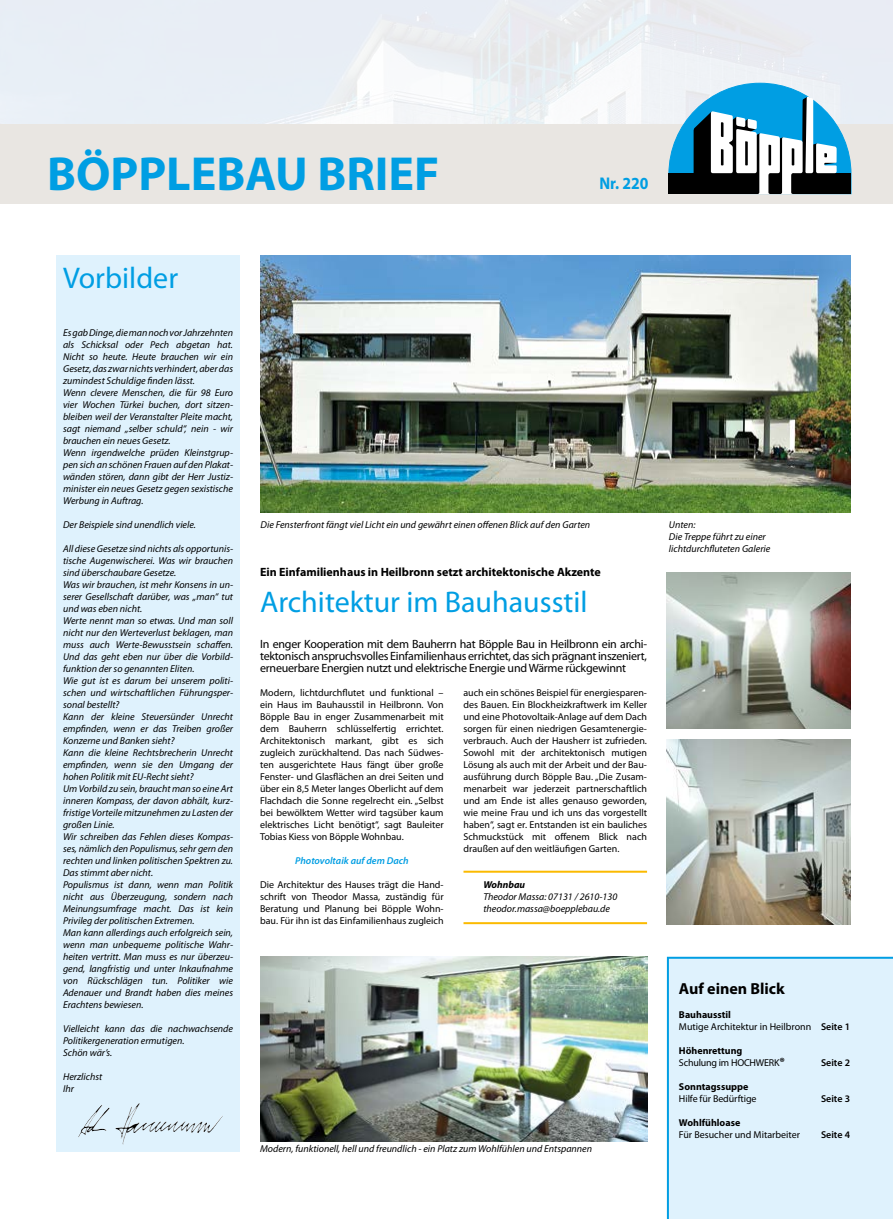
<style>
.page{position:relative;width:893px;height:1219px;background:#fff}
.page>*{position:absolute;margin:0;border:0;box-sizing:border-box;transform-origin:0 0}
.t1{font:700 48px "Myriad Pro";color:#009ee3}
.t2{font:30px "Myriad Pro";color:#009ee3}
.t3{font:700 17px "Myriad Pro";color:#009ee3;scale:.92 1}
.t4{font:700 16px "Myriad Pro";color:#000}
.t5{font:12px/12px "Myriad Pro";letter-spacing:-.02em;color:#000;text-align:justify}
.t6{font:700 12px "Myriad Pro";color:#000}
.t7{font:italic 10px/12px "Myriad Pro";color:#000}
.t8{font:10px/12px "Myriad Pro";color:#000;text-align:justify}
.t9{font:10px/12px "Myriad Pro";letter-spacing:-.02em;color:#000}
.t10{font:700 10px "Myriad Pro";color:#000}
.t11{font:italic 600 10px "Myriad Pro";color:#009ee3}
.t12{font:600 10px "Myriad Pro";color:#000}
.t13{font:italic 700 10px "Myriad Pro";color:#000}
.s1{font-weight:700}
.s2{font-weight:600}
.s3{font-weight:700;font-size:12px}
</style>
<div class="page">
<div style="left:57px;top:255px;width:183px;height:897px;background:#dff2fd"></div>
<div style="left:667px;top:957px;width:226px;height:262px;background:#dff2fd"></div>
<img style="left:115px;top:1103px;width:24px;height:36px">
<div style="left:0;top:125px;width:893px;height:79px;background:#e9e6e2"></div>
<svg style="left:669px;top:83px;width:182px;height:111px;background:#6799b0"></svg>
<hr style="left:463px;top:871px;width:184px;height:2px;background:#fbba00">
<hr style="left:463px;top:922px;width:184px;height:2px;background:#fbba00">
<img style="left:260px;top:255px;width:590px;height:257px">
<img style="left:667px;top:740px;width:183px;height:184px">
<img style="left:667px;top:573px;width:183px;height:156px">
<img style="left:260px;top:957px;width:387px;height:184px">
<h1 class="t1" style="left:47px;top:142px;width:394px">BÖPPLEBAU BRIEF</h1>
<h2 class="t2" style="left:63px;top:259px;width:117px">Vorbilder</h2>
<h3 class="t3" style="left:599px;top:172px;width:55px">Nr. 220</h3>
<p class="t7" style="left:63px;top:326px;width:172px">Es gab Dinge, die man noch vor Jahrzehnten als Schicksal oder Pech abgetan hat.<br>Nicht so heute. Heute brauchen wir ein Gesetz, das zwar nichts verhindert, aber das zumindest Schuldige finden lässt.<br>Wenn clevere Menschen, die für 98 Euro vier Wochen Türkei buchen, dort sitzen&shy;bleiben weil der Veranstalter Pleite macht, sagt niemand „selber schuld“, nein - wir brauchen ein neues Gesetz.<br>Wenn irgendwelche prüden Kleinstgrup&shy;pen sich an schönen Frauen auf den Plakat&shy;wänden stören, dann gibt der Herr Justiz&shy;minister ein neues Gesetz gegen sexistische Werbung in Auftrag.</p>
<p class="t7" style="left:63px;top:518px;width:134px">Der Beispiele sind unendlich viele.</p>
<p class="t7" style="left:63px;top:542px;width:172px">All diese Gesetze sind nichts als opportunis&shy;tische Augenwischerei. Was wir brauchen sind überschaubare Gesetze.<br>Was wir brauchen, ist mehr Konsens in un&shy;serer Gesellschaft darüber, was „man“ tut und was eben nicht.<br>Werte nennt man so etwas. Und man soll nicht nur den Werteverlust beklagen, man muss auch Werte-Bewusstsein schaffen.<br>Und das geht eben nur über die Vorbild&shy;funktion der so genannten Eliten.<br>Wie gut ist es darum bei unserem politi&shy;schen und wirtschaftlichen Führungsper&shy;sonal bestellt?<br>Kann der kleine Steuersünder Unrecht empfinden, wenn er das Treiben großer Konzerne und Banken sieht?<br>Kann die kleine Rechtsbrecherin Unrecht empfinden, wenn sie den Umgang der hohen Politik mit EU-Recht sieht?<br>Um Vorbild zu sein, braucht man so eine Art inneren Kompass, der davon abhält, kurz&shy;fristige Vorteile mitzunehmen zu Lasten der großen Linie.<br>Wir schreiben das Fehlen dieses Kompas&shy;ses, nämlich den Populismus, sehr gern den rechten und linken politischen Spektren zu.<br>Das stimmt aber nicht.<br>Populismus ist dann, wenn man Politik nicht aus Überzeugung, sondern nach Meinungsumfrage macht. Das ist kein Privileg der politischen Extremen.<br>Man kann allerdings auch erfolgreich sein, wenn man unbequeme politische Wahr&shy;heiten vertritt. Man muss es nur überzeu&shy;gend, langfristig und unter Inkaufnahme von Rückschlägen tun. Politiker wie Adenauer und Brandt haben dies meines Erachtens bewiesen.</p>
<p class="t7" style="left:63px;top:1022px;width:172px">Vielleicht kann das die nachwachsende<br>Politikergeneration ermutigen.<br>Schön wär’s.</p>
<p class="t7" style="left:63px;top:1070px;width:41px">Herzlichst<br>Ihr</p>
<p class="t7" style="left:261px;top:518px;width:331px">Die Fensterfront fängt viel Licht ein und gewährt einen offenen Blick auf den Garten</p>
<p class="t7" style="left:669px;top:518px;width:103px">Unten:<br>Die Treppe führt zu einer lichtdurchfluteten Galerie</p>
<p class="t6" style="left:260px;top:564px;width:342px">Ein Einfamilienhaus in Heilbronn setzt architektonische Akzente</p>
<h2 class="t2" style="left:260px;top:583px;width:329px">Architektur im Bauhausstil</h2>
<p class="t5" style="left:260px;top:638px;width:388px">In enger Kooperation mit dem Bauherrn hat Böpple Bau in Heilbronn ein archi&shy;tektonisch anspruchsvolles Einfamilienhaus errichtet, das sich prägnant inszeniert, erneuerbare Energien nutzt und elektrische Energie und Wärme rückgewinnt</p>
<p class="t8" style="left:463px;top:686px;width:185px">auch ein schönes Beispiel für energiesparen&shy;des Bauen. Ein Blockheizkraftwerk im Keller und eine Photovoltaik-Anlage auf dem Dach sorgen für einen niedrigen Gesamtenergie&shy;verbrauch. Auch der Hausherr ist zufrieden.<br>Sowohl mit der architektonisch mutigen Lösung als auch mit der Arbeit und der Bau&shy;ausführung durch Böpple Bau. „Die Zusam&shy;menarbeit war jederzeit partnerschaftlich und am Ende ist alles genauso geworden, wie meine Frau und ich uns das vorgestellt haben“, sagt er. Entstanden ist ein bauliches Schmuckstück mit offenem Blick nach draußen auf den weitläufigen Garten.</p>
<p class="t13" style="left:483px;top:878px;width:43px">Wohnbau</p>
<p class="t7" style="left:483px;top:890px;width:135px">Theodor Massa: 07131 / 2610-130 theodor.massa@boepplebau.de</p>
<p class="t8" style="left:260px;top:686px;width:185px">Modern, lichtdurchflutet und funktional – ein Haus im Bauhausstil in Heilbronn. Von Böpple Bau in enger Zusammenarbeit mit dem Bauherrn schlüsselfertig errichtet.<br>Architektonisch markant, gibt es sich zugleich zurückhaltend. Das nach Südwes&shy;ten ausgerichtete Haus fängt über große Fenster- und Glasflächen an drei Seiten und über ein 8,5 Meter langes Oberlicht auf dem Flachdach die Sonne regelrecht ein. „Selbst bei bewölktem Wetter wird tagsüber kaum elektrisches Licht benötigt“, sagt Bauleiter Tobias Kiess von Böpple Wohnbau.</p>
<p class="t11" style="left:295px;top:854px;width:115px">Photovoltaik auf dem Dach</p>
<p class="t8" style="left:260px;top:878px;width:185px">Die Architektur des Hauses trägt die Hand&shy;schrift von Theodor Massa, zuständig für Beratung und Planung bei Böpple Wohn&shy;bau. Für ihn ist das Einfamilienhaus zugleich</p>
<p class="t7" style="left:260px;top:1142px;width:334px">Modern, funktionell, hell und freundlich - ein Platz zum Wohlfühlen und Entspannen</p>
<h3 class="t4" style="left:679px;top:978px;width:107px">Auf einen Blick</h3>
<p class="t8" style="left:679px;top:1008px;width:173px"><span class="s1">Bauhausstil<br></span>Mutige Architektur in Heilbronn <span class="s2">Seite 1</span></p>
<p class="t9" style="left:679px;top:1044px;width:107px"><span class="s1">Höhenrettung<br></span>Schulung im HOCHWERK<span class="s3">®</span></p>
<p class="t12" style="left:821px;top:1056px;width:31px">Seite 2</p>
<p class="t10" style="left:679px;top:1080px;width:71px">Sonntagssuppe</p>
<p class="t8" style="left:679px;top:1092px;width:79px">Hilfe für Bedürftige</p>
<p class="t12" style="left:821px;top:1092px;width:31px">Seite 3</p>
<p class="t10" style="left:679px;top:1116px;width:63px">Wohlfühloase</p>
<p class="t8" style="left:679px;top:1128px;width:123px">Für Besucher und Mitarbeiter</p>
<p class="t12" style="left:821px;top:1128px;width:31px">Seite 4</p>
</div>
